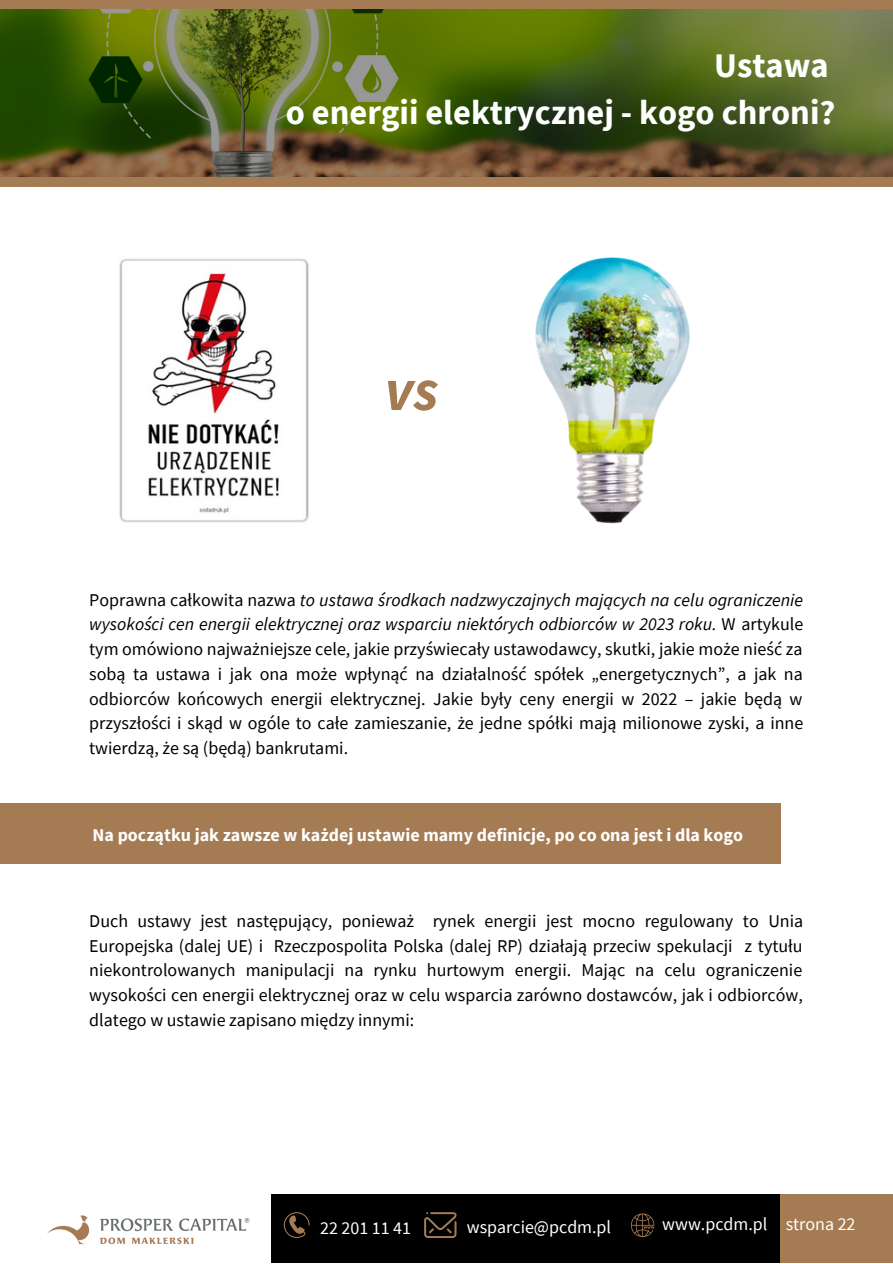
<style>
.page{position:relative;width:893px;height:1264px;background:#fff}
.page>*{position:absolute;margin:0;border:0;box-sizing:border-box;transform-origin:0 0}
.t1{font:italic 700 58.5px "Source Sans Pro";color:#a57b54}
.t2{font:700 34.5px/47.2px "Source Sans Pro";color:#fff;text-align:right}
.t3{font:18px/24.8px "Source Sans Pro";color:#000;text-align:justify}
.t4{font:700 18px "Source Sans Pro";color:#fff}
.t5{font:18px "Source Sans Pro";color:#fff}
.s1{font-style:italic}
</style>
<div class="page">
<div style="left:0;top:176px;width:892px;height:10px;background:#a57b54"></div>
<div style="left:0;top:0;width:892px;height:10px;background:#a57b54"></div>
<img style="left:47px;top:1215px;width:203px;height:30px">
<div style="left:271px;top:1193px;width:621px;height:69px;background:#000"></div>
<svg style="left:284px;top:1212px;width:25px;height:25px"></svg>
<svg style="left:631px;top:1213px;width:23px;height:23px"></svg>
<svg style="left:424px;top:1212px;width:32px;height:25px"></svg>
<div style="left:780px;top:1193px;width:112px;height:69px;background:#a57b54"></div>
<svg style="left:0;top:10px;width:892px;height:166px;background:#53601e"></svg>
<img style="left:119px;top:258px;width:190px;height:265px">
<img style="left:535px;top:257px;width:154px;height:267px">
<div style="left:0;top:803px;width:780px;height:60px;background:#a57b54"></div>
<h2 class="t2" style="left:286px;top:41px;width:551px">Ustawa<br>o energii elektrycznej - kogo chroni?</h2>
<h1 class="t1" style="left:384px;top:352px;width:55px">vs</h1>
<p class="t3" style="left:89px;top:587px;width:715px">Poprawna całkowita nazwa <span class="s1">to ustawa środkach nadzwyczajnych mających na celu ograniczenie wysokości cen energii elektrycznej oraz wsparciu niektórych odbiorców w 2023 roku.</span> W artykule tym omówiono najważniejsze cele, jakie przyświecały ustawodawcy, skutki, jakie może nieść za sobą ta ustawa i jak ona może wpłynąć na działalność spółek „energetycznych”, a jak na odbiorców końcowych energii elektrycznej. Jakie były ceny energii w 2022 – jakie będą w przyszłości i skąd w ogóle to całe zamieszanie, że jedne spółki mają milionowe zyski, a inne twierdzą, że są (będą) bankrutami.</p>
<p class="t4" style="left:93px;top:822px;width:652px">Na początku jak zawsze w każdej ustawie mamy definicje, po co ona jest i dla kogo</p>
<p class="t3" style="left:89px;top:908px;width:715px">Duch ustawy jest następujący, ponieważ rynek energii jest mocno regulowany to Unia Europejska (dalej UE) i Rzeczpospolita Polska (dalej RP) działają przeciw spekulacji z tytułu niekontrolowanych manipulacji na rynku hurtowym energii. Mając na celu ograniczenie wysokości cen energii elektrycznej oraz w celu wsparcia zarówno dostawców, jak i odbiorców, dlatego w ustawie zapisano między innymi:</p>
<p class="t5" style="left:320px;top:1216px;width:92px">22 201 11 41</p>
<p class="t5" style="left:467px;top:1214px;width:146px">wsparcie@pcdm.pl</p>
<p class="t5" style="left:662px;top:1212px;width:107px">www.pcdm.pl</p>
<p class="t5" style="left:785px;top:1212px;width:71px">strona 22</p>
</div>
